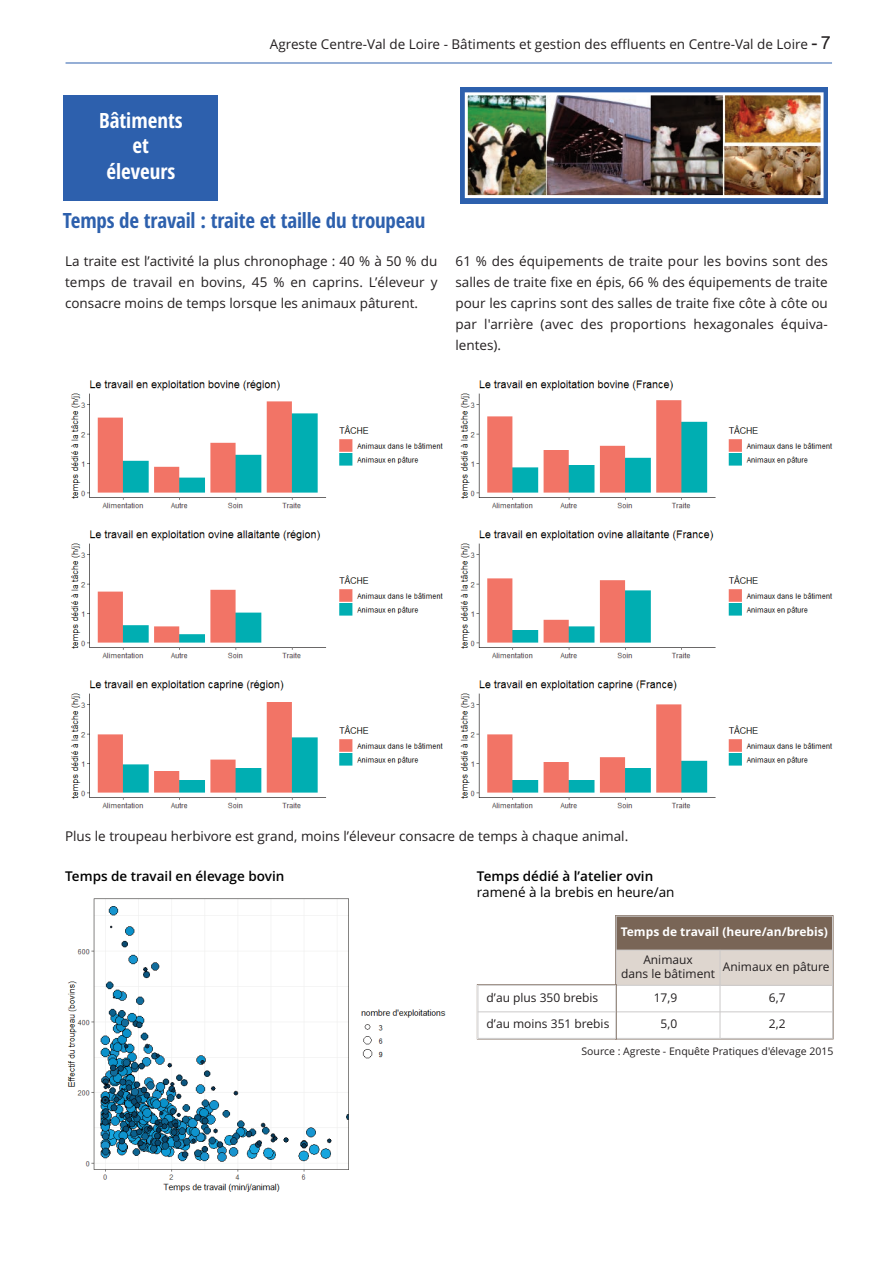
<style>
.page{position:relative;width:893px;height:1263px;background:#fff}
.page>*{position:absolute;margin:0;border:0;box-sizing:border-box;transform-origin:0 0}
.t1{font:700 21px "Open Sans Condensed";letter-spacing:-.01em;color:#2d60ad}
.t2{font:700 21px/25.3px "Open Sans Condensed";color:#fff;text-align:center}
.t3{font:13.5px/21px "Open Sans";color:#231f20;text-align:justify}
.t4{font:600 13.5px "Open Sans";color:#000}
.t5{font:13.5px "Open Sans";color:#000}
.t6{font:12px/14.4px "Open Sans";color:#231f20;text-align:center}
.t7{font:700 12px "Open Sans";color:#fff}
.t8{font:10.5px "Open Sans";color:#231f20}
.s1{font-family:"Arial";font-size:18px}
</style>
<div class="page">
<hr style="left:66px;top:63px;width:766px;height:1px;background:#2d60ad">
<div style="left:64px;top:95px;width:154px;height:105px;background:#2d60ad"></div>
<img style="left:70px;top:380px;width:763px;height:429px">
<div style="left:616px;top:916px;width:216px;height:34px;background:#796556"></div>
<div style="left:616px;top:950px;width:104px;height:35px;background:#ded6cf"></div>
<div style="left:720px;top:950px;width:113px;height:35px;background:#ded6cf"></div>
<hr style="left:616px;top:916px;width:1px;height:122px;background:#cbc9c9">
<hr style="left:720px;top:950px;width:1px;height:88px;background:#cbc9c9">
<hr style="left:832px;top:916px;width:1px;height:122px;background:#cbc9c9">
<hr style="left:616px;top:916px;width:217px;height:1px;background:#cbc9c9">
<hr style="left:616px;top:950px;width:217px;height:1px;background:#cbc9c9">
<hr style="left:616px;top:985px;width:217px;height:1px;background:#cbc9c9">
<hr style="left:616px;top:1011px;width:217px;height:1px;background:#cbc9c9">
<hr style="left:616px;top:1038px;width:217px;height:1px;background:#cbc9c9">
<div style="left:477px;top:984px;width:140px;height:55px;border:1px solid #796556"></div>
<div style="left:478px;top:1012px;width:138px;height:26px;background:#fff"></div>
<hr style="left:478px;top:985px;width:1px;height:53px;background:#cbc9c9">
<hr style="left:615px;top:985px;width:1px;height:53px;background:#cbc9c9">
<hr style="left:478px;top:985px;width:138px;height:1px;background:#cbc9c9">
<hr style="left:478px;top:1011px;width:138px;height:1px;background:#cbc9c9">
<hr style="left:478px;top:1038px;width:138px;height:1px;background:#cbc9c9">
<img style="left:67px;top:898px;width:379px;height:294px">
<div style="left:460px;top:87px;width:368px;height:117px;background:#2d60ad"></div>
<img style="left:469px;top:96px;width:351px;height:98px">
<div style="left:465px;top:92px;width:359px;height:106px;border:3px solid #fff"></div>
<h1 class="t2" style="left:99px;top:108px;width:85px">Bâtiments et éleveurs</h1>
<p class="t3" style="left:270px;top:33px;width:563px">Agreste Centre-Val de Loire - Bâtiments et gestion des effluents en Centre-Val de Loire <span class="s1">- 7</span></p>
<h1 class="t1" style="left:63px;top:208px;width:364px">Temps de travail : traite et taille du troupeau</h1>
<p class="t3" style="left:65px;top:251px;width:374px">La traite est l’activité la plus chronophage : 40 % à 50 % du temps de travail en bovins, 45 % en caprins. L’éleveur y consacre moins de temps lorsque les animaux pâturent.</p>
<p class="t3" style="left:455px;top:251px;width:374px">61 % des équipements de traite pour les bovins sont des salles de traite fixe en épis, 66 % des équipements de traite pour les caprins sont des salles de traite fixe côte à côte ou par l'arrière (avec des proportions hexagonales équiva&shy;lentes).</p>
<p class="t3" style="left:65px;top:825px;width:565px">Plus le troupeau herbivore est grand, moins l’éleveur consacre de temps à chaque animal.</p>
<p class="t4" style="left:65px;top:868px;width:221px">Temps de travail en élevage bovin</p>
<p class="t4" style="left:477px;top:868px;width:178px">Temps dédié à l’atelier ovin</p>
<p class="t5" style="left:477px;top:884px;width:199px">ramené à la brebis en heure/an</p>
<p class="t6" style="left:487px;top:990px;width:113px">d’au plus 350 brebis</p>
<p class="t6" style="left:487px;top:1017px;width:124px">d’au moins 351 brebis</p>
<p class="t7" style="left:621px;top:925px;width:209px">Temps de travail (heure/an/brebis)</p>
<p class="t6" style="left:621px;top:952px;width:95px">Animaux<br>dans le bâtiment</p>
<p class="t6" style="left:723px;top:959px;width:108px">Animaux en pâture</p>
<p class="t6" style="left:654px;top:990px;width:25px">17,9</p>
<p class="t6" style="left:769px;top:990px;width:18px">6,7</p>
<p class="t6" style="left:661px;top:1017px;width:18px">5,0</p>
<p class="t6" style="left:769px;top:1017px;width:18px">2,2</p>
<p class="t8" style="left:581px;top:1045px;width:253px">Source : Agreste - Enquête Pratiques d'élevage 2015</p>
</div>
